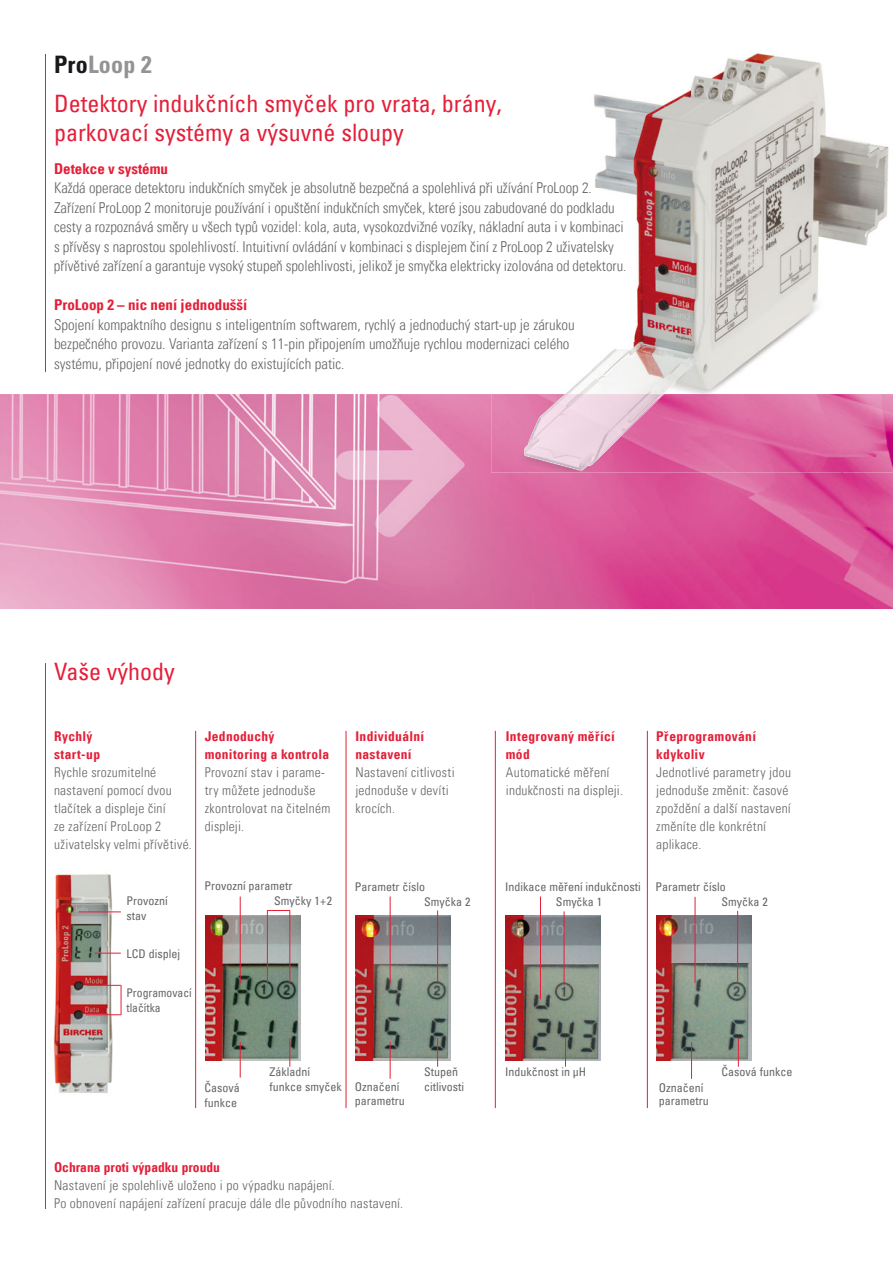
<style>
.page{position:relative;width:893px;height:1263px;background:#fff}
.page>*{position:absolute;margin:0;border:0;box-sizing:border-box;transform-origin:0 0}
.t1{font:condensed 24px/28.8px "Univers Com 57";color:#e41f39}
.t2{font:700 condensed 24px "Univers";letter-spacing:.01em;color:#929395}
.t3{font:15px/19.5px "Univers Com 47 Light Cond";color:#646567}
.t4{font:15px "Univers Com 67 Bold Cond";color:#e41f39}
.t5{font:13.5px/18px "Univers Com 47 Light Cond";letter-spacing:.02em;color:#646567}
.t6{font:13.5px/18px "Univers Com 67 Bold Cond";letter-spacing:.025em;color:#e41f39}
.t7{font:13.5px "Univers Com 67 Bold Cond";color:#e41f39}
.t8{font:condensed 12px/15px "Univers Com 57";color:#646567}
.s1{color:#1a171c}
</style>
<div class="page">
<img style="left:0;top:394px;width:525px;height:215px">
<img style="left:842px;top:472px;width:51px;height:137px">
<img style="left:525px;top:472px;width:317px;height:137px">
<img style="left:491px;top:53px;width:402px;height:419px">
<hr style="left:45px;top:54px;width:1px;height:318px;background:#e41f39">
<hr style="left:647px;top:731px;width:1px;height:377px;background:#e41f39">
<hr style="left:346px;top:731px;width:1px;height:377px;background:#e41f39">
<hr style="left:495px;top:731px;width:1px;height:377px;background:#e41f39">
<hr style="left:195px;top:731px;width:1px;height:377px;background:#e41f39">
<img style="left:53px;top:873px;width:68px;height:220px">
<svg style="left:95px;top:953px;width:26px;height:1px"></svg>
<hr style="left:87px;top:985px;width:34px;height:1px;background:#e41f39">
<hr style="left:79px;top:912px;width:42px;height:1px;background:#e41f39">
<hr style="left:45px;top:663px;width:1px;height:546px;background:#e41f39">
<hr style="left:86px;top:1014px;width:35px;height:1px;background:#e41f39">
<hr style="left:121px;top:985px;width:1px;height:30px;background:#e41f39">
<img style="left:205px;top:916px;width:95px;height:145px">
<img style="left:506px;top:916px;width:95px;height:145px">
<img style="left:356px;top:916px;width:95px;height:145px">
<img style="left:656px;top:916px;width:95px;height:145px">
<hr style="left:240px;top:896px;width:1px;height:87px;background:#e41f39">
<hr style="left:290px;top:910px;width:1px;height:74px;background:#e41f39">
<hr style="left:240px;top:1042px;width:1px;height:35px;background:#e41f39">
<svg style="left:290px;top:1038px;width:1px;height:29px"></svg>
<hr style="left:390px;top:896px;width:1px;height:87px;background:#e41f39">
<hr style="left:437px;top:910px;width:1px;height:74px;background:#e41f39">
<hr style="left:390px;top:1042px;width:1px;height:37px;background:#e41f39">
<svg style="left:437px;top:1038px;width:1px;height:29px"></svg>
<hr style="left:540px;top:896px;width:1px;height:103px;background:#e41f39">
<hr style="left:564px;top:911px;width:1px;height:73px;background:#e41f39">
<svg style="left:565px;top:1038px;width:1px;height:29px"></svg>
<hr style="left:695px;top:897px;width:1px;height:86px;background:#e41f39">
<hr style="left:737px;top:911px;width:1px;height:73px;background:#e41f39">
<hr style="left:691px;top:1042px;width:1px;height:37px;background:#e41f39">
<svg style="left:738px;top:1038px;width:1px;height:29px"></svg>
<svg style="left:268px;top:910px;width:22px;height:1px"></svg>
<hr style="left:267px;top:910px;width:1px;height:74px;background:#e41f39">
<img style="left:524px;top:394px;width:140px;height:76px">
<h1 class="t2" style="left:54px;top:56px;width:99px"><span class="s1">Pro</span>Loop 2</h1>
<h1 class="t1" style="left:54px;top:92px;width:449px">Detektory indukčních smyček pro vrata, brány, parkovací systémy a výsuvné sloupy</h1>
<p class="t4" style="left:54px;top:163px;width:116px">Detekce v systému</p>
<p class="t3" style="left:54px;top:178px;width:574px">Každá operace detektoru indukčních smyček je absolutně bezpečná a spolehlivá při užívání ProLoop 2.<br>Zařízení ProLoop 2 monitoruje používání i opuštění indukčních smyček, které jsou zabudované do podkladu cesty a rozpoznává směry u všech typů vozidel: kola, auta, vysokozdvižné vozíky, nákladní auta i v kombinaci s přívěsy s naprostou spolehlivostí. Intuitivní ovládání v kombinaci s displejem činí z ProLoop 2 uživatelsky přívětivé zařízení a garantuje vysoký stupeň spolehlivosti, jelikož je smyčka elektricky izolována od detektoru.</p>
<p class="t4" style="left:54px;top:299px;width:195px">ProLoop 2 – nic není jednodušší</p>
<p class="t3" style="left:54px;top:314px;width:522px">Spojení kompaktního designu s inteligentním softwarem, rychlý a jednoduchý start-up je zárukou bezpečného provozu. Varianta zařízení s 11-pin připojením umožňuje rychlou modernizaci celého systému, připojení nové jednotky do existujících patic.</p>
<h1 class="t1" style="left:54px;top:661px;width:122px">Vaše výhody</h1>
<p class="t6" style="left:54px;top:729px;width:48px">Rychlý start-up</p>
<p class="t5" style="left:54px;top:763px;width:139px">Rychle srozumitelné nastavení pomocí dvou tlačítek a displeje činí<br>ze zařízení ProLoop 2 uživatelsky velmi přívětivé.</p>
<p class="t6" style="left:205px;top:729px;width:126px">Jednoduchý monitoring a kontrola</p>
<p class="t5" style="left:205px;top:763px;width:127px">Provozní stav i parame&shy;try můžete jednoduše zkontrolovat na čitelném displeji.</p>
<p class="t6" style="left:355px;top:729px;width:70px">Individuální nastavení</p>
<p class="t5" style="left:355px;top:763px;width:101px">Nastavení citlivosti jednoduše v devíti krocích.</p>
<p class="t6" style="left:506px;top:729px;width:110px">Integrovaný měřící mód</p>
<p class="t5" style="left:506px;top:763px;width:119px">Automatické měření indukčnosti na displeji.</p>
<p class="t6" style="left:656px;top:729px;width:101px">Přeprogramování kdykoliv</p>
<p class="t5" style="left:656px;top:763px;width:136px">Jednotlivé parametry jdou jednoduše změnit: časové zpoždění a další nastavení změníte dle konkrétní aplikace.</p>
<p class="t8" style="left:204px;top:880px;width:90px">Provozní parametr</p>
<p class="t8" style="left:355px;top:881px;width:72px">Parametr číslo</p>
<p class="t8" style="left:505px;top:881px;width:137px">Indikace měření indukčnosti</p>
<p class="t8" style="left:655px;top:881px;width:72px">Parametr číslo</p>
<p class="t8" style="left:126px;top:895px;width:43px">Provozní stav</p>
<p class="t8" style="left:274px;top:895px;width:60px">Smyčky 1+2</p>
<p class="t8" style="left:424px;top:896px;width:48px">Smyčka 2</p>
<p class="t8" style="left:556px;top:896px;width:48px">Smyčka 1</p>
<p class="t8" style="left:722px;top:895px;width:48px">Smyčka 2</p>
<p class="t8" style="left:126px;top:947px;width:55px">LCD displej</p>
<p class="t8" style="left:126px;top:986px;width:67px">Programovací tlačítka</p>
<p class="t8" style="left:204px;top:1081px;width:37px">Časová funkce</p>
<p class="t8" style="left:270px;top:1066px;width:74px">Základní funkce smyček</p>
<p class="t8" style="left:424px;top:1066px;width:36px">Stupeň</p>
<p class="t8" style="left:355px;top:1081px;width:46px">Označení</p>
<p class="t8" style="left:424px;top:1081px;width:42px">citlivosti</p>
<p class="t8" style="left:355px;top:1095px;width:51px">parametru</p>
<p class="t8" style="left:505px;top:1066px;width:83px">Indukčnost in μH</p>
<p class="t8" style="left:659px;top:1082px;width:51px;line-height:13.5px">Označení parametru</p>
<p class="t8" style="left:722px;top:1066px;width:72px">Časová funkce</p>
<p class="t7" style="left:54px;top:1162px;width:167px">Ochrana proti výpadku proudu</p>
<p class="t5" style="left:54px;top:1176px;width:351px">Nastavení je spolehlivě uloženo i po výpadku napájení.<br>Po obnovení napájení zařízení pracuje dále dle původního nastavení.</p>
</div>
